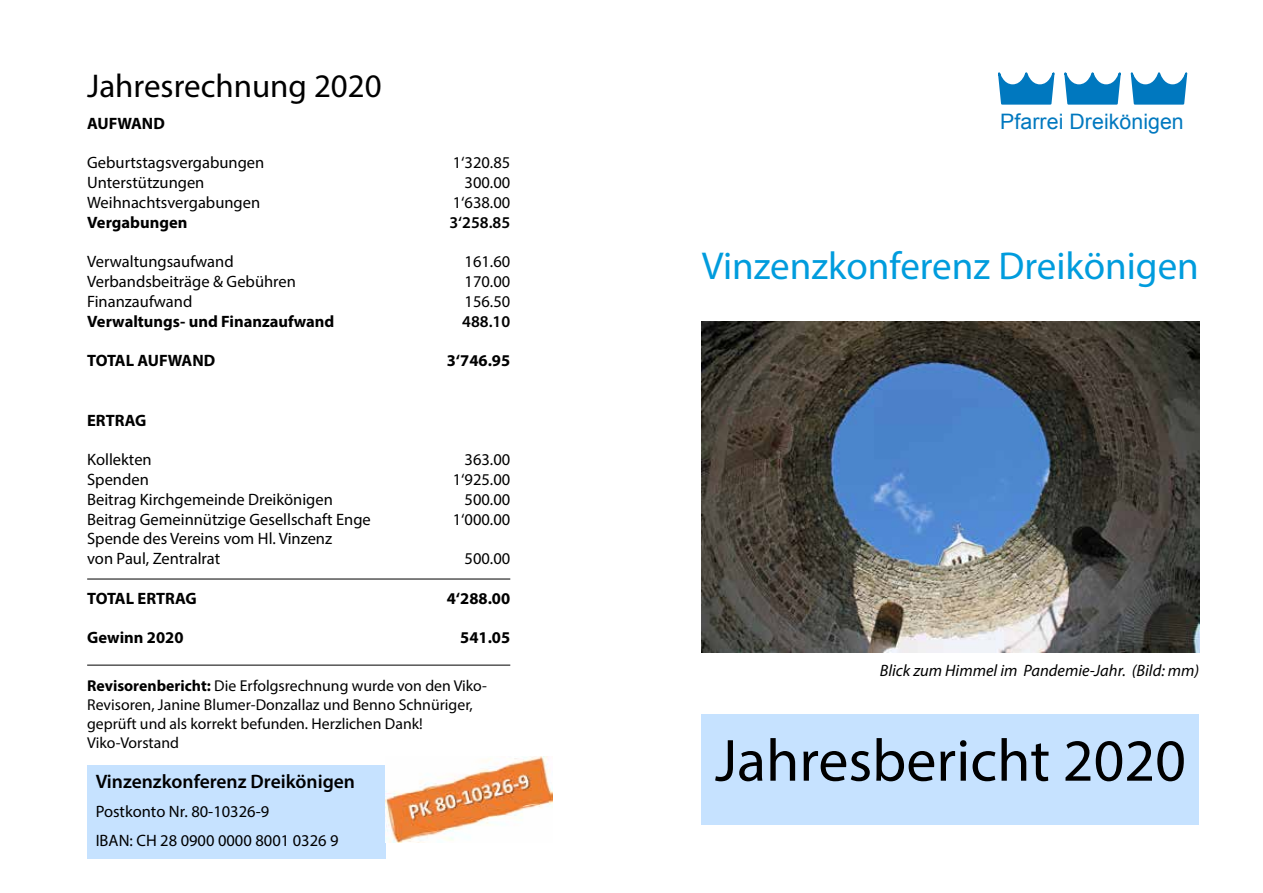
<style>
.page{position:relative;width:1263px;height:893px;background:#fff}
.page>*{position:absolute;margin:0;border:0;box-sizing:border-box;transform-origin:0 0}
.t1{font:60px "Myriad Pro";color:#000}
.t2{font:39px "Myriad Pro";color:#009cdd}
.t3{font:33px "Myriad Pro";color:#000}
.t4{font:21.3px "Arial";letter-spacing:.005em;color:#0078bf}
.t5{font:600 19.5px "Myriad Pro";color:#000}
.t6{font:16.5px/19.8px "Myriad Pro";color:#000}
.t7{font:700 16.5px "Myriad Pro";color:#000}
.t8{font:italic 16.5px "Myriad Pro";color:#000}
.t9{font:600 16.5px "Myriad Pro";color:#000}
.t10{font:15.75px/18.9px "Myriad Pro";color:#000}
.s1{font-weight:700}
</style>
<div class="page">
<div style="left:87px;top:765px;width:298px;height:94px;background:#c6e2ff"></div>
<img style="left:385px;top:756px;width:168px;height:86px">
<hr style="left:87px;top:579px;width:423px;height:1px;background:#000">
<hr style="left:87px;top:665px;width:423px;height:1px;background:#000">
<svg style="left:1064px;top:73px;width:57px;height:32px"></svg>
<svg style="left:1130px;top:73px;width:58px;height:32px"></svg>
<svg style="left:998px;top:73px;width:57px;height:32px"></svg>
<div style="left:702px;top:714px;width:497px;height:111px;background:#c6e2ff"></div>
<img style="left:702px;top:321px;width:497px;height:332px">
<h3 class="t3" style="left:87px;top:66px;width:296px">Jahresrechnung 2020</h3>
<p class="t7" style="left:87px;top:112px;width:79px">AUFWAND</p>
<p class="t6" style="left:87px;top:153px;width:179px">Geburtstagsvergabungen<br>Unterstützungen<br>Weihnachtsvergabungen</p>
<p class="t7" style="left:87px;top:211px;width:102px">Vergabungen</p>
<p class="t6" style="left:87px;top:252px;width:210px">Verwaltungsaufwand<br>Verbandsbeiträge &amp; Gebühren<br>Finanzaufwand</p>
<p class="t7" style="left:87px;top:310px;width:249px">Verwaltungs- und Finanzaufwand</p>
<p class="t7" style="left:87px;top:350px;width:130px">TOTAL AUFWAND</p>
<p class="t6" style="left:453px;top:153px;width:59px;text-align:right">1‘320.85<br>300.00<br>1‘638.00</p>
<p class="t9" style="left:449px;top:212px;width:62px">3‘258.85</p>
<p class="t6" style="left:465px;top:252px;width:47px;text-align:justify">161.60<br>170.00<br>156.50</p>
<p class="t9" style="left:462px;top:311px;width:50px">488.10</p>
<p class="t7" style="left:447px;top:350px;width:65px">3‘746.95</p>
<p class="t7" style="left:87px;top:409px;width:61px">ERTRAG</p>
<p class="t6" style="left:87px;top:450px;width:285px">Kollekten<br>Spenden<br>Beitrag Kirchgemeinde Dreikönigen<br>Beitrag Gemeinnützige Gesellschaft Enge<br>Spende des Vereins vom Hl. Vinzenz<br>von Paul, Zentralrat</p>
<p class="t7" style="left:87px;top:587px;width:111px">TOTAL ERTRAG</p>
<p class="t7" style="left:87px;top:627px;width:98px">Gewinn 2020</p>
<p class="t10" style="left:87px;top:676px;width:401px"><span class="s1">Revisorenbericht:</span> Die Erfolgsrechnung wurde von den Viko-Revisoren, Janine Blumer-Donzallaz und Benno Schnüriger, geprüft und als korrekt befunden. Herzlichen Dank!<br>Viko-Vorstand</p>
<p class="t5" style="left:96px;top:769px;width:261px">Vinzenzkonferenz Dreikönigen</p>
<p class="t6" style="left:96px;top:797px;width:244px;line-height:28.8px">Postkonto Nr. 80-10326-9<br>IBAN: CH 28 0900 0000 8001 0326 9</p>
<p class="t6" style="left:453px;top:450px;width:59px;text-align:right">363.00<br>1‘925.00<br>500.00<br>1‘000.00</p>
<p class="t6" style="left:465px;top:549px;width:47px">500.00</p>
<p class="t7" style="left:447px;top:587px;width:65px">4‘288.00</p>
<p class="t7" style="left:460px;top:627px;width:52px">541.05</p>
<p class="t4" style="left:1000px;top:108px;width:185px">Pfarrei Dreikönigen</p>
<h2 class="t2" style="left:702px;top:242px;width:498px">Vinzenzkonferenz Dreikönigen</h2>
<p class="t8" style="left:880px;top:660px;width:321px">Blick zum Himmel im Pandemie-Jahr. (Bild: mm)</p>
<h1 class="t1" style="left:715px;top:724px;width:472px">Jahresbericht 2020</h1>
</div>
